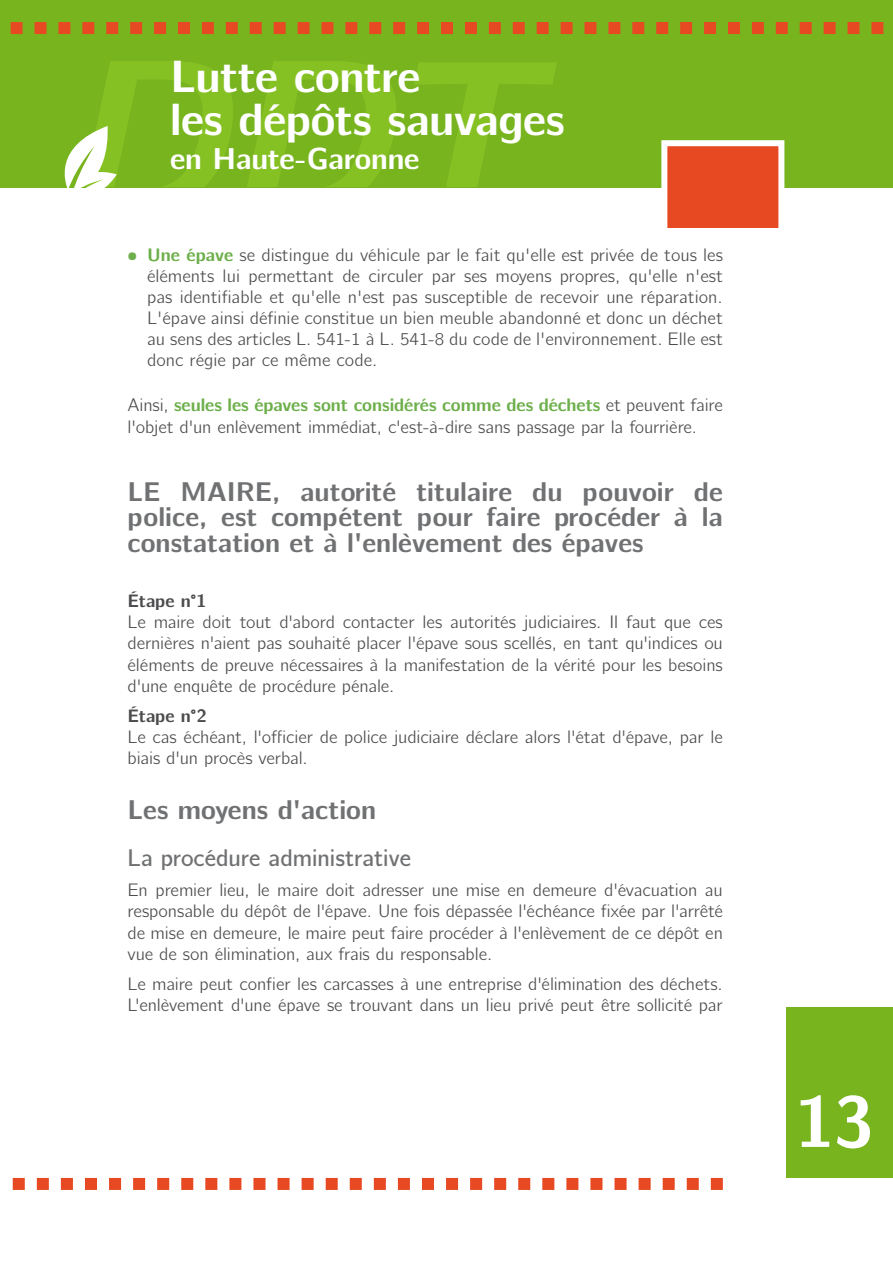
<style>
.page{position:relative;width:893px;height:1263px;background:#fff}
.page>*{position:absolute;margin:0;border:0;box-sizing:border-box;transform-origin:0 0}
.t1{font:700 72px "CMU Bright";color:#fff}
.t2{font:700 45px/42.5px "CMU Bright";letter-spacing:-.01em;color:#fff}
.t3{font:700 30px "CMU Bright";color:#fff}
.t4{font:700 27px/25.5px "CMU Bright";color:#707173;text-align:justify}
.t5{font:600 24px "CMU Bright";color:#707173}
.t6{font:18px/21.3px "CMU Bright";letter-spacing:-.01em;color:#4c4c4e;text-align:justify}
.t7{font:700 18px "CMU Bright";color:#4c4c4e}
.s1{font-weight:700;color:#6daf4b}
</style>
<div class="page">
<div style="left:0;top:0;width:893px;height:187px;background:#77b41e"></div>
<svg style="left:11px;top:22px;width:872px;height:12px"></svg>
<svg style="left:13px;top:1178px;width:710px;height:12px"></svg>
<div style="left:787px;top:1008px;width:106px;height:170px;background:#77b41e"></div>
<div style="left:661px;top:140px;width:123px;height:94px;background:#e74a23;border:6px solid #fff"></div>
<svg style="left:52px;top:138px;width:65px;height:50px"></svg>
<svg style="left:84px;top:61px;width:473px;height:126px"></svg>
<h2 class="t2" style="left:170px;top:54px;width:396px">Lutte contre<br>les dépôts sauvages</h2>
<h3 class="t3" style="left:170px;top:133px;width:251px">en Haute-Garonne</h3>
<p class="t6" style="left:147px;top:243px;width:577px;text-indent:-19px"><span class="s1">• U ne épave</span> se distingue du véhicule par le fait qu'elle est privée de tous les éléments lui permettant de circuler par ses moyens propres, qu'elle n'est pas identifiable et qu'elle n'est pas susceptible de recevoir une réparation.<br>L'épave ainsi définie constitue un bien meuble abandonné et donc un déchet au sens des articles L. 541-1 à L. 541-8 du code de l'environnement. Elle est donc régie par ce même code.</p>
<p class="t6" style="left:128px;top:393px;width:597px">Ainsi, <span class="s1">seules les épaves sont considérés comme des déchets</span> et peuvent faire l'objet d'un enlèvement immédiat, c'est-à-dire sans passage par la fourrière.</p>
<h3 class="t4" style="left:128px;top:477px;width:597px;text-indent:145px">, autorité titulaire du pouvoir de police, est compétent pour faire procéder à la constatation et à l'enlèvement des épaves</h3>
<p class="t7" style="left:128px;top:585px;width:80px">Étape n°1</p>
<p class="t6" style="left:128px;top:609px;width:597px">Le maire doit tout d'abord contacter les autorités judiciaires. Il faut que ces dernières n'aient pas souhaité placer l'épave sous scellés, en tant qu'indices ou éléments de preuve nécessaires à la manifestation de la vérité pour les besoins d'une enquête de procédure pénale.</p>
<p class="t7" style="left:128px;top:700px;width:81px">Étape n°2</p>
<p class="t6" style="left:128px;top:724px;width:597px">Le cas échéant, l'officier de police judiciaire déclare alors l'état d'épave, par le biais d'un procès verbal.</p>
<h3 class="t4" style="left:128px;top:796px;width:250px">Les moyens d'action</h3>
<h3 class="t5" style="left:128px;top:837px;width:285px">La procédure administrative</h3>
<p class="t6" style="left:128px;top:877px;width:597px">En premier lieu, le maire doit adresser une mise en demeure d'évacuation au responsable du dépôt de l'épave. Une fois dépassée l'échéance fixée par l'arrêté de mise en demeure, le maire peut faire procéder à l'enlèvement de ce dépôt en vue de son élimination, aux frais du responsable.</p>
<p class="t6" style="left:128px;top:971px;width:597px">Le maire peut confier les carcasses à une entreprise d'élimination des déchets.<br>L'enlèvement d'une épave se trouvant dans un lieu privé peut être sollicité par</p>
<h3 class="t4" style="left:128px;top:477px;width:97px">LE MAIRE</h3>
<h1 class="t1" style="left:795px;top:1061px;width:80px">13</h1>
</div>
